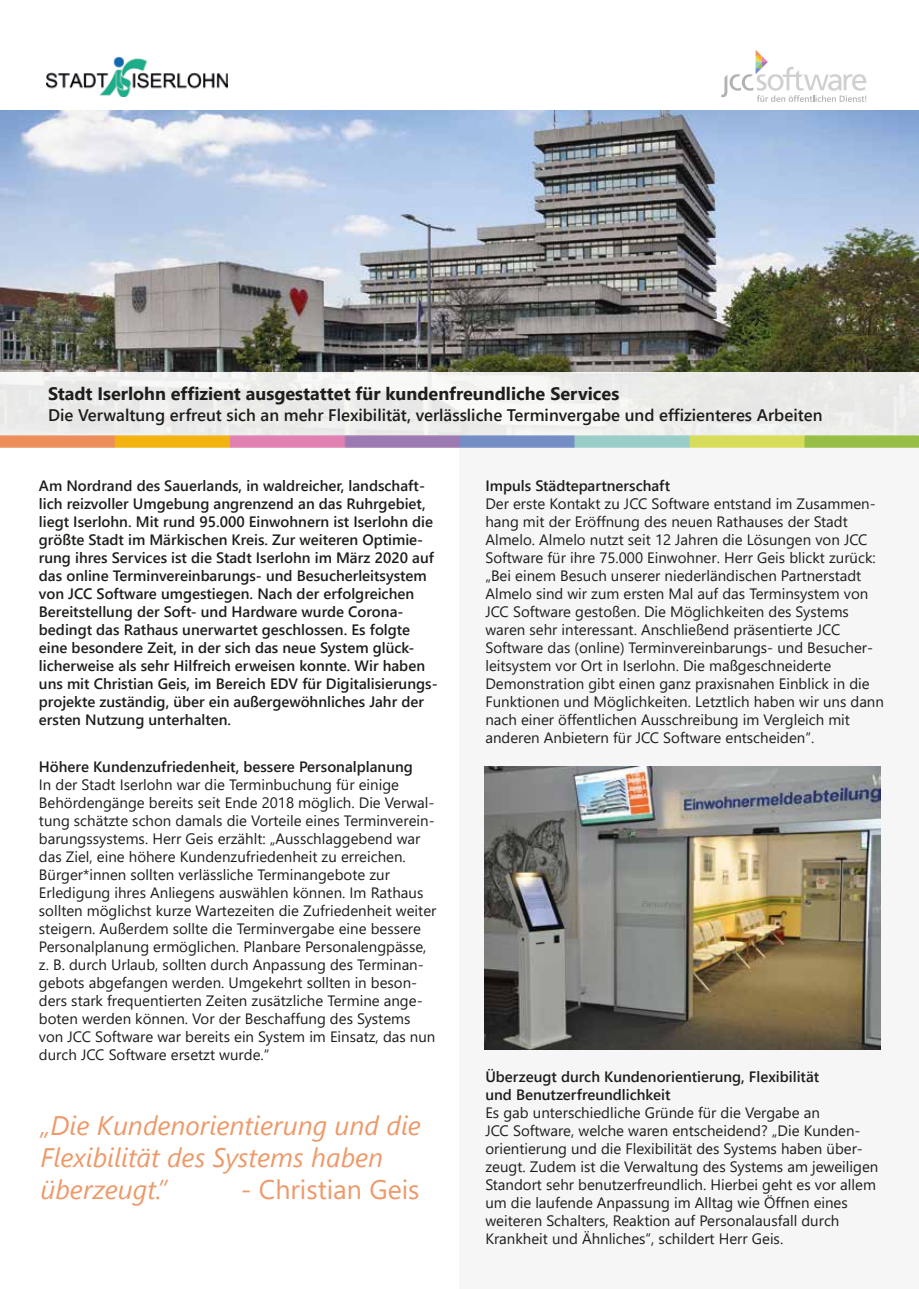
<style>
.page{position:relative;width:919px;height:1289px;background:#fff}
.page>*{position:absolute;margin:0;border:0;box-sizing:border-box;transform-origin:0 0}
.t1{font:italic 26.85px/32.1px "Segoe UI";color:#eb8e58}
.t2{font:26.85px "Segoe UI";color:#eb8e58}
.t3{font:700 18px "Segoe UI";color:#1d1d1b}
.t4{font:600 16.8px "Segoe UI";color:#1d1d1b}
.t5{font:15px/18px "Segoe UI";color:#1d1d1b}
.t6{font:600 15px/18px "Segoe UI";color:#1d1d1b}
</style>
<div class="page">
<div style="left:459px;top:437px;width:459px;height:851px;background:#f6f6f6"></div>
<img style="left:0;top:110px;width:918px;height:262px">
<div style="left:0;top:372px;width:918px;height:65px;background:linear-gradient(to right,#eeeeed,#ededeb)"></div>
<img style="left:46px;top:57px;width:181px;height:40px">
<img style="left:485px;top:766px;width:395px;height:283px">
<img style="left:0;top:435px;width:918px;height:12px">
<svg style="left:721px;top:50px;width:145px;height:52px"></svg>
<p class="t3" style="left:48px;top:377px;width:572px">Stadt Iserlohn effizient ausgestattet für kundenfreundliche Services</p>
<p class="t4" style="left:48px;top:398px;width:775px">Die Verwaltung erfreut sich an mehr Flexibilität, verlässliche Terminvergabe und effizienteres Arbeiten</p>
<p class="t6" style="left:39px;top:475px;width:400px">Am Nordrand des Sauerlands, in waldreicher, landschaft&shy;lich reizvoller Umgebung angrenzend an das Ruhrgebiet, liegt Iserlohn. Mit rund 95.000 Einwohnern ist Iserlohn die größte Stadt im Märkischen Kreis. Zur weiteren Optimie&shy;rung ihres Services ist die Stadt Iserlohn im März 2020 auf das online Terminvereinbarungs- und Besucherleitsystem von JCC Software umgestiegen. Nach der erfolgreichen Bereitstellung der Soft- und Hardware wurde Corona&shy;bedingt das Rathaus unerwartet geschlossen. Es folgte eine besondere Zeit, in der sich das neue System glück&shy;licherweise als sehr Hilfreich erweisen konnte. Wir haben uns mit Christian Geis, im Bereich EDV für Digitalisierungs&shy;projekte zuständig, über ein außergewöhnliches Jahr der ersten Nutzung unterhalten.</p>
<p class="t6" style="left:39px;top:756px;width:375px">Höhere Kundenzufriedenheit, bessere Personalplanung</p>
<p class="t5" style="left:39px;top:774px;width:399px">In der Stadt Iserlohn war die Terminbuchung für einige Behördengänge bereits seit Ende 2018 möglich. Die Verwal&shy;tung schätzte schon damals die Vorteile eines Terminverein&shy;barungssystems. Herr Geis erzählt: „Ausschlaggebend war das Ziel, eine höhere Kundenzufriedenheit zu erreichen.<br>Bürger*innen sollten verlässliche Terminangebote zur Erledigung ihres Anliegens auswählen können. Im Rathaus sollten möglichst kurze Wartezeiten die Zufriedenheit weiter steigern. Außerdem sollte die Terminvergabe eine bessere Personalplanung ermöglichen. Planbare Personalengpässe, z. B. durch Urlaub, sollten durch Anpassung des Terminan&shy;gebots abgefangen werden. Umgekehrt sollten in beson&shy;ders stark frequentierten Zeiten zusätzliche Termine ange&shy;boten werden können. Vor der Beschaffung des Systems von JCC Software war bereits ein System im Einsatz, das nun durch JCC Software ersetzt wurde.“</p>
<h1 class="t1" style="left:40px;top:1105px;width:382px">„Die Kundenorientierung und die<br>Flexibilität des Systems haben überzeugt.”</h1>
<h1 class="t2" style="left:241px;top:1164px;width:180px">- Christian Geis</h1>
<p class="t6" style="left:485px;top:475px;width:186px">Impuls Städtepartnerschaft</p>
<p class="t5" style="left:485px;top:493px;width:400px">Der erste Kontakt zu JCC Software entstand im Zusammen&shy;hang mit der Eröffnung des neuen Rathauses der Stadt Almelo. Almelo nutzt seit 12 Jahren die Lösungen von JCC Software für ihre 75.000 Einwohner. Herr Geis blickt zurück: „Bei einem Besuch unserer niederländischen Partnerstadt Almelo sind wir zum ersten Mal auf das Terminsystem von JCC Software gestoßen. Die Möglichkeiten des Systems waren sehr interessant. Anschließend präsentierte JCC Software das (online) Terminvereinbarungs- und Besucher&shy;leitsystem vor Ort in Iserlohn. Die maßgeschneiderte Demonstration gibt einen ganz praxisnahen Einblick in die Funktionen und Möglichkeiten. Letztlich haben wir uns dann nach einer öffentlichen Ausschreibung im Vergleich mit anderen Anbietern für JCC Software entscheiden“.</p>
<p class="t6" style="left:485px;top:1066px;width:335px">Überzeugt durch Kundenorientierung, Flexibilität und Benutzerfreundlichkeit</p>
<p class="t5" style="left:485px;top:1102px;width:394px">Es gab unterschiedliche Gründe für die Vergabe an<br>JCC Software, welche waren entscheidend? „Die Kunden&shy;orientierung und die Flexibilität des Systems haben über&shy;zeugt. Zudem ist die Verwaltung des Systems am jeweiligen Standort sehr benutzerfreundlich. Hierbei geht es vor allem um die laufende Anpassung im Alltag wie Öffnen eines weiteren Schalters, Reaktion auf Personalausfall durch Krankheit und Ähnliches“, schildert Herr Geis.</p>
</div>
